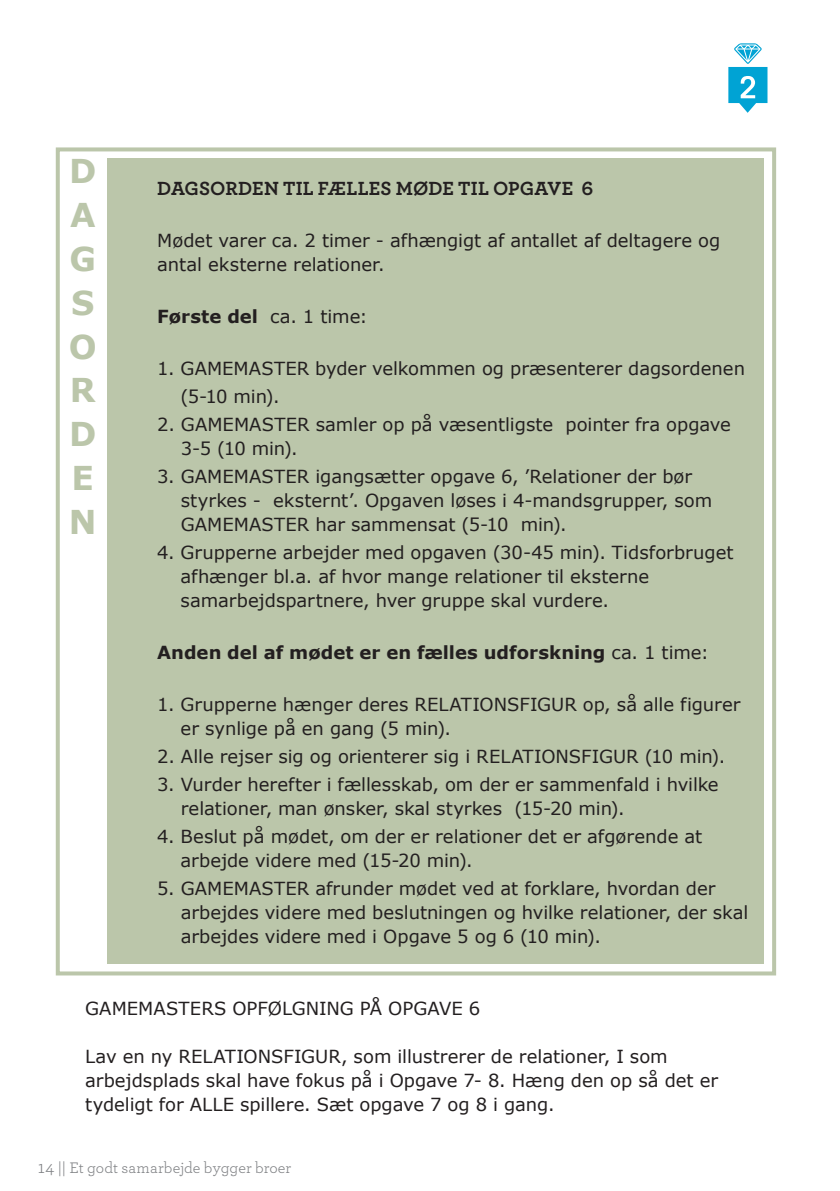
<style>
.page{position:relative;width:840px;height:1191px;background:#fff}
.page>*{position:absolute;margin:0;border:0;box-sizing:border-box;transform-origin:0 0}
.Brødtekst{font:700 32.8px "Verdana";color:#bbc6aa}
.Underoverskrift{font:700 20px "Archer";letter-spacing:.005em;color:#231f20}
.Brødtekst-2{font:18px/24px "Verdana";color:#231f20}
.Underoverskrift-2{font:18px/24px "Verdana";letter-spacing:-.005em;color:#231f20}
.Brødtekst-3{font:700 18px "Verdana";color:#231f20}
.Underoverskrift-3{font:700 18px "Verdana";letter-spacing:.005em;color:#231f20}
.t1{font:16px "Archer";color:#808285}
.s1{font-weight:400}
.s2{font-size:18px}
</style>
<div class="page">
<div style="left:107px;top:158px;width:656px;height:806px;background:#bbc6aa"></div>
<div style="left:56px;top:147px;width:719px;height:828px;border:4px solid #bbc6aa"></div>
<svg style="left:728px;top:43px;width:39px;height:70px"></svg>
<p class="Brødtekst" style="left:69px;top:148px;width:29px">D</p>
<p class="Brødtekst" style="left:70px;top:192px;width:27px">A</p>
<p class="Brødtekst" style="left:69px;top:236px;width:28px">G</p>
<p class="Brødtekst" style="left:71px;top:280px;width:25px">S</p>
<p class="Brødtekst" style="left:69px;top:323px;width:29px">O</p>
<p class="Brødtekst" style="left:70px;top:367px;width:27px">R</p>
<p class="Brødtekst" style="left:69px;top:411px;width:29px">D</p>
<p class="Brødtekst" style="left:72px;top:455px;width:24px">E</p>
<p class="Brødtekst" style="left:69px;top:498px;width:29px">N</p>
<p class="Underoverskrift" style="left:157px;top:172px;width:437px">DAGSORDEN TIL FÆLLES MØDE TIL OPGAVE 6</p>
<p class="Underoverskrift-2" style="left:157px;top:228px;width:564px">Mødet varer ca. 2 timer - afhængigt af antallet af deltagere og antal eksterne relationer.</p>
<p class="Underoverskrift-3" style="left:157px;top:303px;width:212px">Første del <span class="s1">ca. 1 time:</span></p>
<p class="Brødtekst-2" style="left:157px;top:356px;width:589px">1. GAMEMASTER byder velkommen og præsenterer dagsordenen</p>
<p class="Brødtekst-2" style="left:180px;top:384px;width:100px">(5-10 min).</p>
<p class="Brødtekst-2" style="left:181px;top:412px;width:551px;text-indent:-24px">2. GAMEMASTER samler op på væsentligste pointer fra opgave<br>3-5 (10 min).</p>
<p class="Brødtekst-2" style="left:181px;top:464px;width:533px;text-indent:-23px">3. GAMEMASTER igangsætter opgave 6, ’Relationer der bør styrkes - eksternt’. Opgaven løses i 4-mandsgrupper, som<br>GAMEMASTER har sammensat (5-10 min).</p>
<p class="Brødtekst-2" style="left:180px;top:540px;width:554px;text-indent:-23px">4. Grupperne arbejder med opgaven (30-45 min). Tidsforbruget afhænger bl.a. af hvor mange relationer til eksterne samarbejdspartnere, hver gruppe skal vurdere.</p>
<p class="Brødtekst-3" style="left:157px;top:639px;width:553px">Anden del af mødet er en fælles udforskning <span class="s1">ca. 1 time:</span></p>
<p class="Brødtekst-2" style="left:180px;top:692px;width:561px;text-indent:-23px">1. Grupperne hænger deres RELATIONSFIGUR op, så alle figurer er synlige på en gang (5 min).</p>
<p class="Brødtekst-2" style="left:157px;top:744px;width:569px">2. Alle rejser sig og orienterer sig i RELATIONSFIGUR (10 min).</p>
<p class="Brødtekst-2" style="left:181px;top:772px;width:539px;text-indent:-23px">3. Vurder herefter i fællesskab, om der er sammenfald i hvilke relationer, man ønsker, skal styrkes (15-20 min).</p>
<p class="Brødtekst-2" style="left:180px;top:824px;width:523px;text-indent:-23px">4. Beslut på mødet, om der er relationer det er afgørende at arbejde videre med (15-20 min).</p>
<p class="Brødtekst-2" style="left:181px;top:876px;width:569px;text-indent:-23px">5. GAMEMASTER afrunder mødet ved at forklare, hvordan der arbejdes videre med beslutningen og hvilke relationer, der skal arbejdes videre med i Opgave 5 og 6 (10 min).</p>
<p class="Brødtekst-2" style="left:85px;top:996px;width:396px">GAMEMASTERS OPFØLGNING PÅ OPGAVE 6</p>
<p class="Brødtekst-2" style="left:85px;top:1044px;width:634px">Lav en ny RELATIONSFIGUR, som illustrerer de relationer, I som arbejdsplads skal have fokus på i Opgave 7- 8. Hæng den op så det er tydeligt for ALLE spillere. Sæt opgave 7 og 8 i gang.</p>
<p class="t1" style="left:38px;top:1156px;width:255px"><span class="s2">14</span> || Et godt samarbejde bygger broer</p>
</div>
